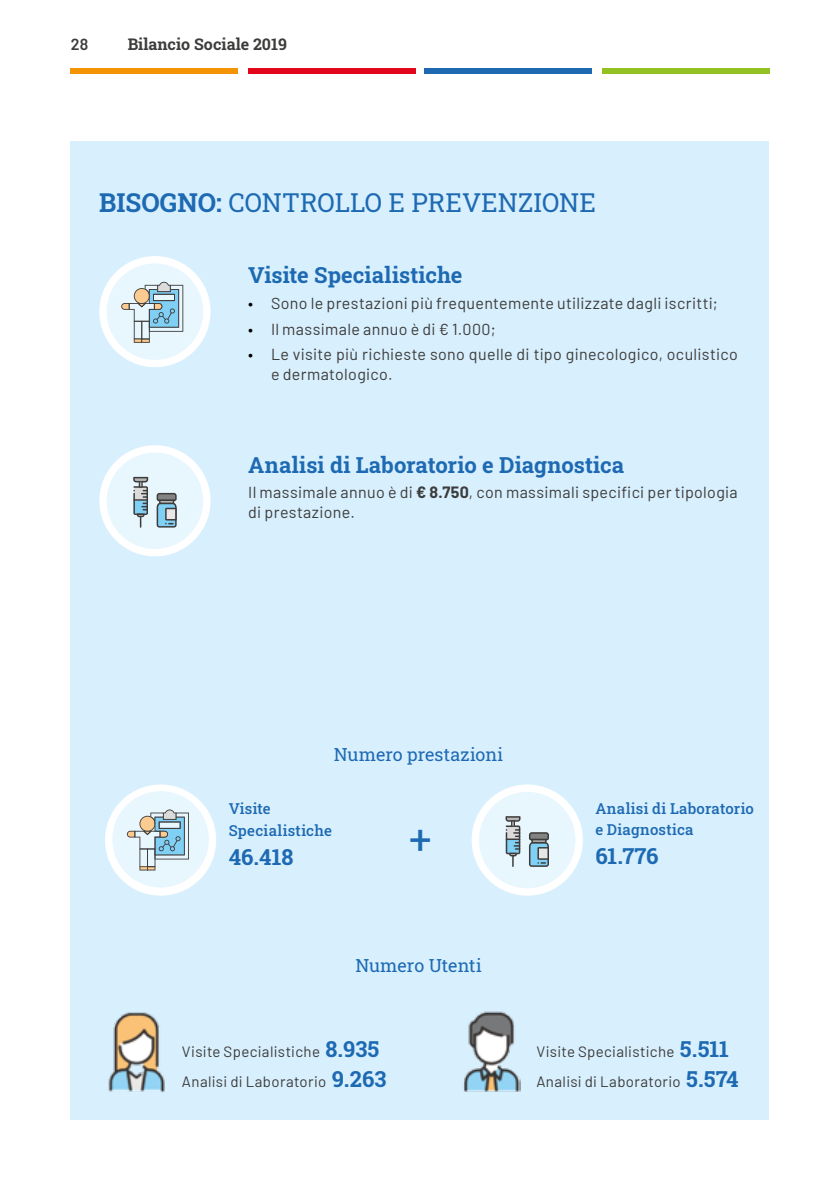
<style>
.page{position:relative;width:840px;height:1191px;background:#fff}
.page>*{position:absolute;margin:0;border:0;box-sizing:border-box;transform-origin:0 0}
.t1{font:40px "Roboto Slab";color:#1d6ab3}
.t2{font:26px "Roboto Slab";color:#1d6ab3}
.t3{font:700 22px "Roboto Slab";color:#1d6ab3}
.t4{font:18px "Roboto Slab";color:#1d6ab3}
.t5{font:16px/20px "Barlow";letter-spacing:.02em;color:#3c3c3b}
.t6{font:700 16px "Roboto Slab";color:#3c3c3b}
.t7{font:600 16px "Barlow";color:#3c3c3b}
.t8{font:15px/29.6px "Barlow";letter-spacing:.02em;color:#3c3c3b}
.t9{font:500 15px/22px "Roboto Slab";letter-spacing:.02em;color:#1d6ab3}
.s1{font-weight:700}
.s2{color:#000}
.s3{font-family:"Roboto Slab";font-weight:700;font-size:22px;color:#1d6ab3}
</style>
<div class="page">
<div style="left:71px;top:68px;width:167px;height:6px;background:#f39405"></div>
<div style="left:248px;top:68px;width:167px;height:6px;background:#e3061b"></div>
<div style="left:424px;top:68px;width:167px;height:6px;background:#1d6ab3"></div>
<div style="left:601px;top:68px;width:167px;height:6px;background:#94c122"></div>
<div style="left:71px;top:142px;width:697px;height:978px;background:#d8effd"></div>
<div style="left:99px;top:256px;width:111px;height:111px;background:#fff;border-radius:50%"></div>
<div style="left:99px;top:445px;width:111px;height:111px;background:#fff;border-radius:50%"></div>
<div style="left:471px;top:784px;width:111px;height:111px;background:#fff;border-radius:50%"></div>
<div style="left:105px;top:784px;width:111px;height:111px;background:#fff;border-radius:50%"></div>
<div style="left:107px;top:263px;width:96px;height:97px;background:#e8f6fe;border-radius:50%"></div>
<svg style="left:121px;top:282px;width:62px;height:60px"></svg>
<div style="left:112px;top:791px;width:97px;height:96px;background:#e8f6fe;border-radius:50%"></div>
<svg style="left:127px;top:809px;width:62px;height:61px"></svg>
<div style="left:107px;top:452px;width:96px;height:97px;background:#e8f6fe;border-radius:50%"></div>
<svg style="left:133px;top:477px;width:15px;height:50px"></svg>
<svg style="left:156px;top:493px;width:20px;height:34px"></svg>
<div style="left:478px;top:792px;width:97px;height:96px;background:#e8f6fe;border-radius:50%"></div>
<svg style="left:505px;top:816px;width:15px;height:51px"></svg>
<svg style="left:529px;top:832px;width:19px;height:35px"></svg>
<img style="left:108px;top:1012px;width:57px;height:80px">
<img style="left:464px;top:1011px;width:56px;height:81px">
<p class="t7" style="left:71px;top:32px;width:19px">28</p>
<p class="t6" style="left:128px;top:33px;width:161px">Bilancio Sociale 2019</p>
<h2 class="t2" style="left:99px;top:184px;width:498px"><span class="s1">BISOGNO:</span> CONTROLLO E PREVENZIONE</h2>
<h3 class="t3" style="left:248px;top:260px;width:215px">Visite Specialistiche</h3>
<p class="t5" style="left:248px;top:292px;width:471px"><span class="s2">•</span> Sono le prestazioni più frequentemente utilizzate dagli iscritti;</p>
<p class="t5" style="left:248px;top:318px;width:249px"><span class="s2">•</span> Il massimale annuo è di € 1.000;</p>
<p class="t5" style="left:271px;top:343px;width:468px;text-indent:-23px"><span class="s2">•</span> Le visite più richieste sono quelle di tipo ginecologico, oculistico e dermatologico.</p>
<h3 class="t3" style="left:248px;top:449px;width:377px">Analisi di Laboratorio e Diagnostica</h3>
<p class="t5" style="left:248px;top:481px;width:490px">Il massimale annuo è di <span class="s1">€ 8.750</span>, con massimali specifici per tipologia di prestazione.</p>
<p class="t4" style="left:334px;top:742px;width:171px">Numero prestazioni</p>
<p class="t9" style="left:228px;top:797px;width:105px">Visite<br>Specialistiche</p>
<h3 class="t3" style="left:228px;top:841px;width:66px">46.418</h3>
<h1 class="t1" style="left:409px;top:812px;width:24px">+</h1>
<p class="t4" style="left:355px;top:952px;width:128px">Numero Utenti</p>
<p class="t9" style="left:595px;top:797px;width:160px;line-height:20.8px">Analisi di Laboratorio e Diagnostica</p>
<h3 class="t3" style="left:595px;top:840px;width:65px">61.776</h3>
<p class="t8" style="left:182px;top:1035px;width:206px">Visite Specialistiche <span class="s3">8.935<br></span>Analisi di Laboratorio <span class="s3">9.263</span></p>
<p class="t8" style="left:536px;top:1035px;width:204px">Visite Specialistiche <span class="s3">5.511<br></span>Analisi di Laboratorio <span class="s3">5.574</span></p>
</div>
